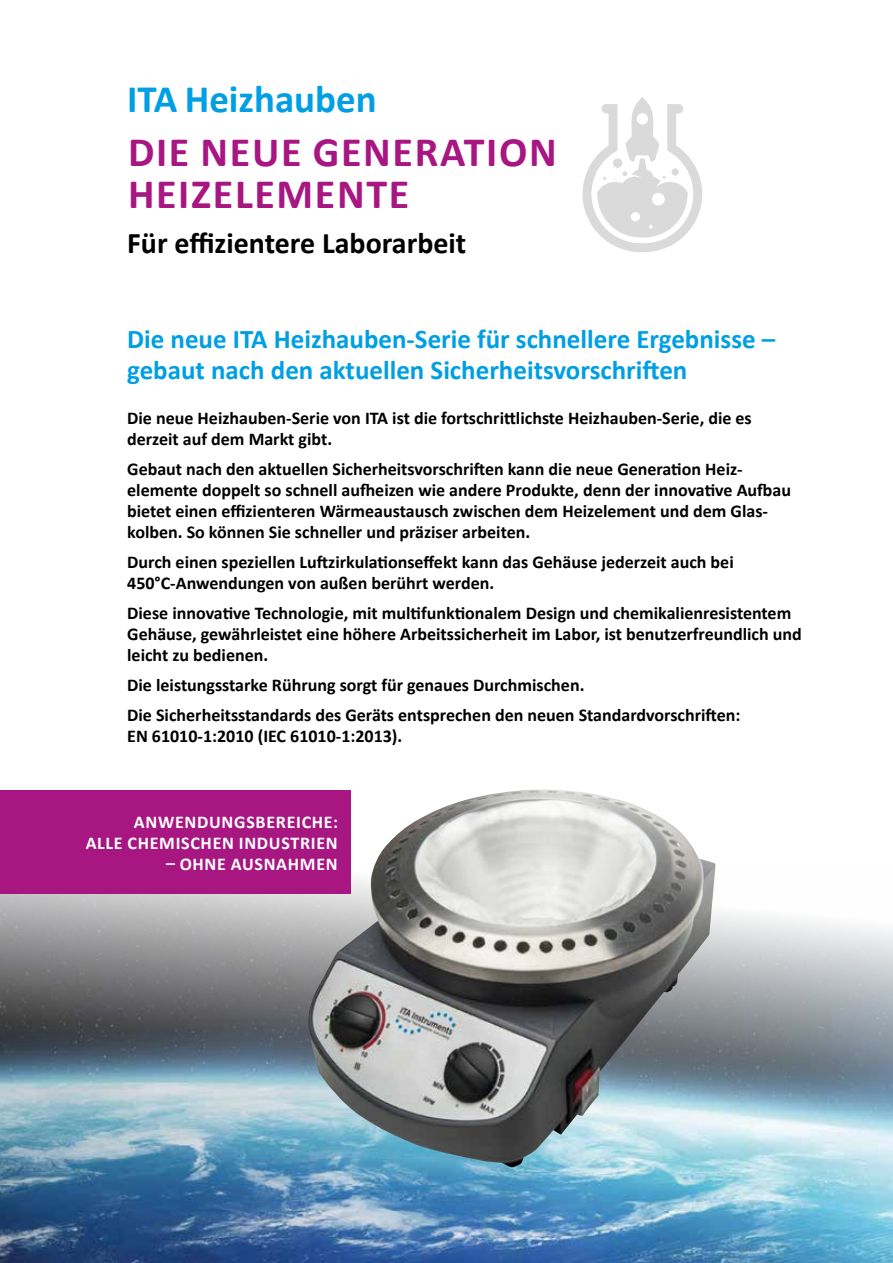
<style>
.page{position:relative;width:893px;height:1263px;background:#fff}
.page>*{position:absolute;margin:0;border:0;box-sizing:border-box;transform-origin:0 0}
.t1{font:700 42px/42px "Calibri";letter-spacing:.04em;color:#a71681}
.t2{font:700 39px "Calibri";color:#009fe3}
.t3{font:700 30px "Calibri";color:#000}
.t4{font:700 27px/31.5px "Calibri";color:#009fe3}
.t5{font:700 18px/21px "Calibri";color:#000}
.t6{font:700 18px/21px "Calibri";letter-spacing:.04em;color:#fff;text-align:right}
</style>
<div class="page">
<img style="left:0;top:867px;width:893px;height:396px">
<img style="left:308px;top:789px;width:407px;height:378px">
<div style="left:0;top:791px;width:351px;height:103px;background:#a71681"></div>
<svg style="left:583px;top:97px;width:119px;height:155px"></svg>
<h2 class="t2" style="left:127px;top:74px;width:251px">ITA Heizhauben</h2>
<h1 class="t1" style="left:128px;top:131px;width:430px">DIE NEUE GENERATION<br>HEIZELEMENTE</h1>
<h3 class="t3" style="left:127px;top:223px;width:341px">Für effizientere Laborarbeit</h3>
<h3 class="t4" style="left:127px;top:323px;width:650px">Die neue ITA Heizhauben-Serie für schnellere Ergebnisse – gebaut nach den aktuellen Sicherheitsvorschriften</h3>
<p class="t5" style="left:127px;top:408px;width:626px">Die neue Heizhauben-Serie von ITA ist die fortschrittlichste Heizhauben-Serie, die es derzeit auf dem Markt gibt.</p>
<p class="t5" style="left:127px;top:459px;width:665px">Gebaut nach den aktuellen Sicherheitsvorschriften kann die neue Generation Heiz&shy;elemente doppelt so schnell aufheizen wie andere Produkte, denn der innovative Aufbau bietet einen effizienteren Wärmeaustausch zwischen dem Heizelement und dem Glas&shy;kolben. So können Sie schneller und präziser arbeiten.</p>
<p class="t5" style="left:127px;top:552px;width:608px">Durch einen speziellen Luftzirkulationseffekt kann das Gehäuse jederzeit auch bei<br>450°C-Anwendungen von außen berührt werden.</p>
<p class="t5" style="left:127px;top:603px;width:676px">Diese innovative Technologie, mit multifunktionalem Design und chemikalienresistentem<br>Gehäuse, gewährleistet eine höhere Arbeitssicherheit im Labor, ist benutzerfreundlich und leicht zu bedienen.</p>
<p class="t5" style="left:127px;top:670px;width:615px;line-height:30px">Die leistungsstarke Rührung sorgt für genaues Durchmischen.<br>Die Sicherheitsstandards des Geräts entsprechen den neuen Standardvorschriften:</p>
<p class="t5" style="left:127px;top:726px;width:277px">EN 61010-1:2010 (IEC 61010-1:2013).</p>
<p class="t6" style="left:86px;top:812px;width:254px">ANWENDUNGSBEREICHE:<br>ALLE CHEMISCHEN INDUSTRIEN</p>
<p class="t6" style="left:166px;top:854px;width:173px">– OHNE AUSNAHMEN</p>
</div>
